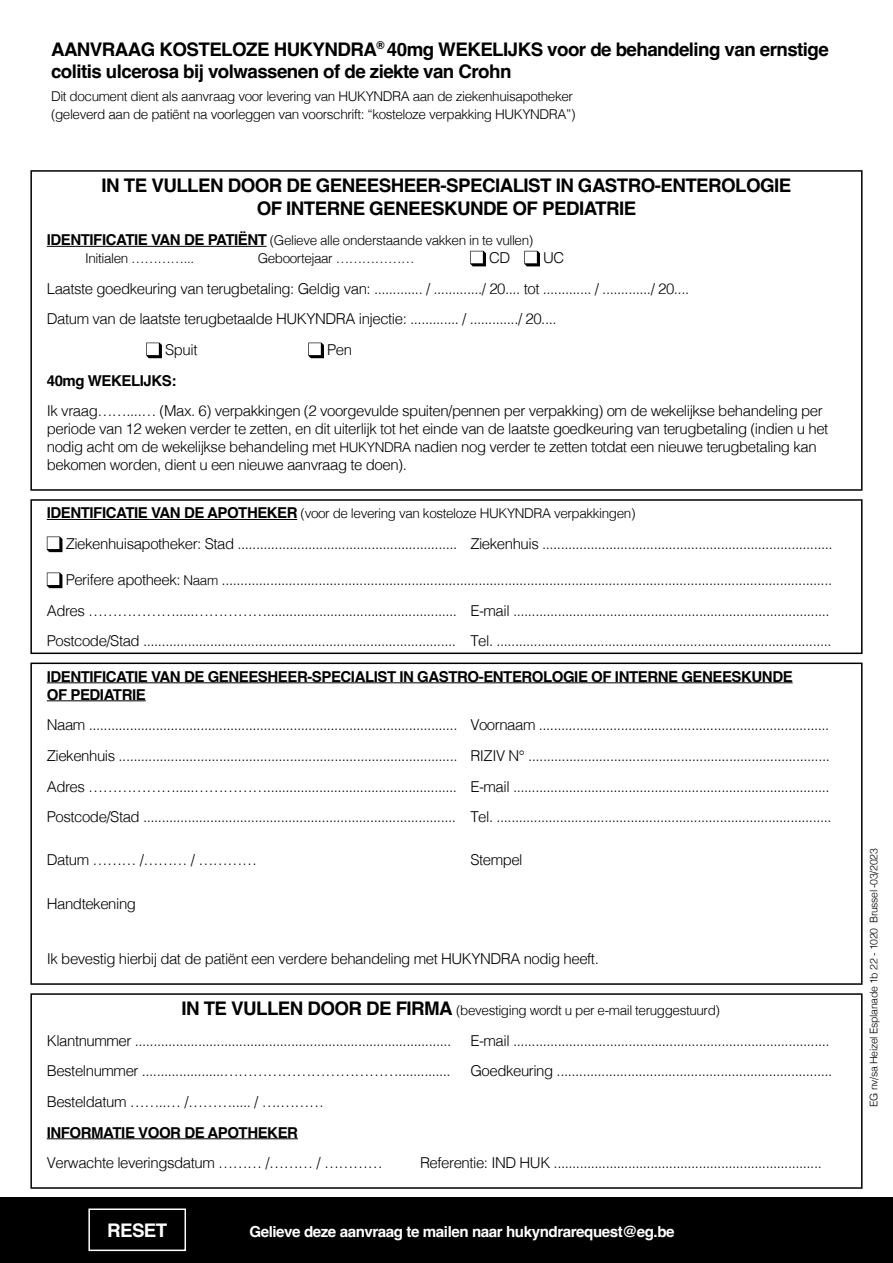
<style>
.page{position:relative;width:893px;height:1263px;background:#fff}
.page>*{position:absolute;margin:0;border:0;box-sizing:border-box;transform-origin:0 0}
.t1{font:700 18.75px/22.5px "Helvetica";letter-spacing:-.03em;color:#000}
.t2{font:700 18.75px "Helvetica";letter-spacing:-.03em;color:#fff}
.t3{font:700 15.15px "Helvetica";letter-spacing:-.03em;color:#fff}
.t4{font:300 15px/30.6px "Helvetica";letter-spacing:-.03em;color:#000}
.t5{font:700 15px/18px "Helvetica";letter-spacing:-.03em;color:#000}
.t6{font:300 13.5px/18px "Helvetica";letter-spacing:-.03em;color:#000}
.t7{font:300 10.5px "Helvetica";letter-spacing:-.03em;color:#000}
.s1{font-weight:700;font-size:15px}
.s2{font-size:13.5px}
.s3{font-weight:700;font-size:18.75px}
</style>
<div class="page">
<hr style="left:47px;top:246px;width:219px;height:1px;background:#000">
<svg style="left:470px;top:251px;width:16px;height:15px"></svg>
<svg style="left:524px;top:251px;width:16px;height:15px"></svg>
<svg style="left:146px;top:343px;width:16px;height:15px"></svg>
<svg style="left:308px;top:343px;width:16px;height:15px"></svg>
<div style="left:30px;top:170px;width:832px;height:321px;border:2px solid #000"></div>
<hr style="left:47px;top:682px;width:746px;height:1px;background:#000">
<hr style="left:47px;top:700px;width:99px;height:1px;background:#000">
<div style="left:30px;top:662px;width:832px;height:323px;border:2px solid #000"></div>
<hr style="left:47px;top:1138px;width:251px;height:1px;background:#000">
<div style="left:30px;top:993px;width:832px;height:196px;border:2px solid #000"></div>
<div style="left:0;top:1197px;width:893px;height:66px;background:#000"></div>
<div style="left:88px;top:1208px;width:98px;height:43px;border:2px solid #fff"></div>
<hr style="left:47px;top:519px;width:250px;height:1px;background:#000">
<svg style="left:47px;top:536px;width:15px;height:16px"></svg>
<svg style="left:47px;top:572px;width:15px;height:16px"></svg>
<div style="left:30px;top:499px;width:832px;height:155px;border:2px solid #000"></div>
<p class="t1" style="left:51px;top:40px;width:779px">AANVRAAG KOSTELOZE HUKYNDRA<sup>®</sup> 40mg WEKELIJKS voor de behandeling van ernstige colitis ulcerosa bij volwassenen of de ziekte van Crohn</p>
<p class="t6" style="left:51px;top:86px;width:526px">Dit document dient als aanvraag voor levering van HUKYNDRA aan de ziekenhuisapotheker (geleverd aan de patiënt na voorleggen van voorschrift: “kosteloze verpakking HUKYNDRA”)</p>
<p class="t1" style="left:102px;top:176px;width:691px;text-align:center">IN TE VULLEN DOOR DE GENEESHEER-SPECIALIST IN GASTRO-ENTEROLOGIE<br>OF INTERNE GENEESKUNDE OF PEDIATRIE</p>
<p class="t6" style="left:85px;top:230px;width:450px;text-indent:-38px"><span class="s1">IDENTIFICATIE VAN DE PATIËNT</span> (Gelieve alle onderstaande vakken in te vullen)<br>Initialen …………...</p>
<p class="t6" style="left:258px;top:248px;width:158px">Geboortejaar ………………</p>
<p class="t4" style="left:489px;top:242px;width:23px">CD</p>
<p class="t4" style="left:543px;top:242px;width:23px">UC</p>
<p class="t4" style="left:47px;top:272px;width:644px">Laatste goedkeuring van terugbetaling: Geldig van: ............. / ............./ 20.... tot ............. / ............./ 20....</p>
<p class="t4" style="left:47px;top:303px;width:511px">Datum van de laatste terugbetaalde HUKYNDRA injectie: ............. / ............./ 20....</p>
<p class="t4" style="left:165px;top:333px;width:34px">Spuit</p>
<p class="t4" style="left:327px;top:333px;width:26px">Pen</p>
<p class="t5" style="left:47px;top:373px;width:131px">40mg WEKELIJKS:</p>
<p class="t4" style="left:47px;top:401px;width:783px;line-height:18px">Ik vraag……....… (Max. 6) verpakkingen (2 voorgevulde spuiten/pennen per verpakking) om de wekelijkse behandeling per periode van 12 weken verder te zetten, en dit uiterlijk tot het einde van de laatste goedkeuring van terugbetaling (indien u het nodig acht om de wekelijkse behandeling met <span class="s2">HUKYNDRA</span> nadien nog verder te zetten totdat een nieuwe terugbetaling kan bekomen worden, dient u een nieuwe aanvraag te doen).</p>
<p class="t6" style="left:47px;top:504px;width:590px"><span class="s1">IDENTIFICATIE VAN DE APOTHEKER</span> (voor de levering van kosteloze HUKYNDRA verpakkingen)</p>
<p class="t4" style="left:66px;top:527px;width:768px">Ziekenhuisapotheker: Stad ........................................................... Ziekenhuis ..............................................................................</p>
<p class="t4" style="left:47px;top:563px;width:787px;text-indent:19px">Perifere apotheek: <span class="s2">Naam</span> ....................................................................................................................................................................<br>Adres ……………….....……………................................................... E-mail .....................................................................................<br>Postcode/Stad .................................................................................... Tel. ..........................................................................................</p>
<p class="t5" style="left:47px;top:669px;width:747px">IDENTIFICATIE VAN DE GENEESHEER-SPECIALIST IN GASTRO-ENTEROLOGIE OF INTERNE GENEESKUNDE<br>OF PEDIATRIE</p>
<p class="t4" style="left:47px;top:709px;width:786px">Naam ................................................................................................... Voornaam ..............................................................................<br>Ziekenhuis ........................................................................................... RIZIV N° .................................................................................<br>Adres ……………….....……………................................................... E-mail .....................................................................................<br>Postcode/Stad .................................................................................... Tel. ..........................................................................................</p>
<p class="t4" style="left:47px;top:844px;width:212px">Datum ……… /……… / …………</p>
<p class="t4" style="left:470px;top:844px;width:54px">Stempel</p>
<p class="t4" style="left:47px;top:887px;width:91px">Handtekening</p>
<p class="t4" style="left:47px;top:943px;width:553px">Ik bevestig hierbij dat de patiënt een verdere behandeling met HUKYNDRA nodig heeft.</p>
<p class="t6" style="left:181px;top:1000px;width:540px"><span class="s3">IN TE VULLEN DOOR DE FIRMA</span> (bevestiging wordt u per e-mail teruggestuurd)</p>
<p class="t4" style="left:47px;top:1024px;width:406px">Klantnummer .....................................................................................</p>
<p class="t4" style="left:470px;top:1024px;width:361px">E-mail .....................................................................................</p>
<p class="t4" style="left:47px;top:1055px;width:405px">Bestelnummer ......................………………………………..............</p>
<p class="t4" style="left:470px;top:1055px;width:364px">Goedkeuring ..........................................................................</p>
<p class="t4" style="left:47px;top:1085px;width:279px">Besteldatum ……..… /………..... / ….………</p>
<p class="t5" style="left:47px;top:1125px;width:253px">INFORMATIE VOOR DE APOTHEKER</p>
<p class="t4" style="left:47px;top:1146px;width:337px">Verwachte leveringsdatum ……… /……… / …………</p>
<p class="t4" style="left:420px;top:1146px;width:403px">Referentie: IND HUK ........................................................................</p>
<p class="t2" style="left:107px;top:1219px;width:62px">RESET</p>
<p class="t3" style="left:249px;top:1223px;width:427px">Gelieve deze aanvraag te mailen naar hukyndrarequest@eg.be</p>
<p class="t7" style="left:865px;top:1107px;width:260px;rotate:-90deg">EG nv/sa Heizel Esplanade 1b 22 - 1020 Brussel -03/2023</p>
</div>
